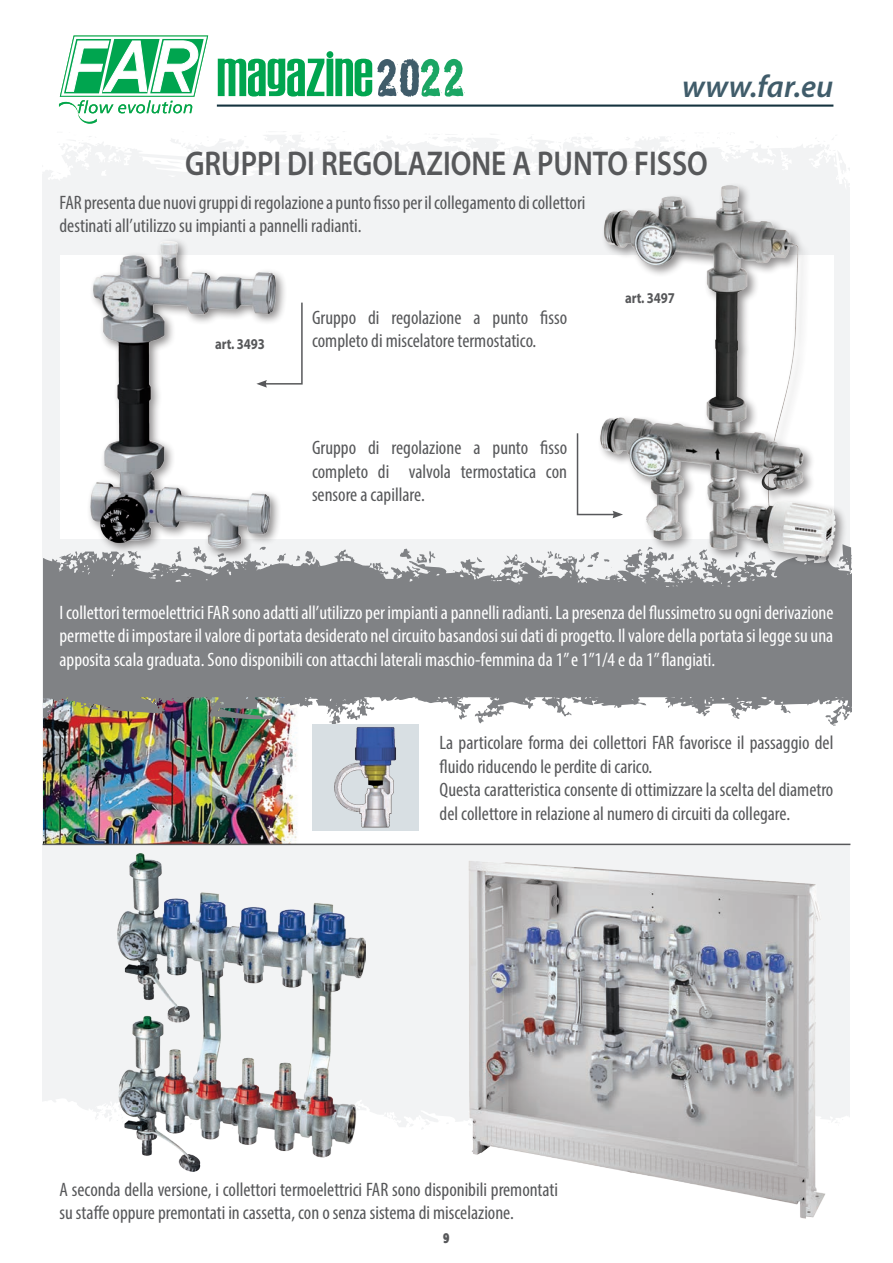
<style>
.page{position:relative;width:893px;height:1263px;background:#fff}
.page>*{position:absolute;margin:0;border:0;box-sizing:border-box;transform-origin:0 0}
.t1{font:54.75px "Establo";color:#00a54f}
.t2{font:600 34.5px "Myriad Pro";color:#57585a;scale:.85 1}
.t3{font:italic 600 31.5px "Myriad Pro";letter-spacing:.005em;color:#405c6a}
.t4{font:condensed 19.5px/23.4px "Myriad Pro";color:#57585a}
.t5{font:condensed 19.5px/23.4px "Myriad Pro";color:#fff;text-align:justify}
.t6{font:700 15px "Myriad Pro";letter-spacing:-.01em;color:#57585a;scale:.85 1}
.t7{font:700 condensed 15px "Formata";color:#57585a;scale:.85 1}
</style>
<div class="page">
<div style="left:43px;top:0;width:807px;height:1263px;background:#f2f3f4"></div>
<svg style="left:273px;top:0;width:577px;height:173px;fill:#fff"></svg>
<div style="left:59px;top:1099px;width:791px;height:164px;background:#fff"></div>
<svg style="left:412px;top:1116px;width:33px;height:22px"></svg>
<svg style="left:833px;top:157px;width:3px;height:5px"></svg>
<svg style="left:625px;top:141px;width:56px;height:33px"></svg>
<svg style="left:417px;top:133px;width:7px;height:2px"></svg>
<svg style="left:287px;top:148px;width:57px;height:29px"></svg>
<svg style="left:389px;top:142px;width:28px;height:23px"></svg>
<svg style="left:509px;top:133px;width:94px;height:46px"></svg>
<svg style="left:836px;top:169px;width:14px;height:5px"></svg>
<svg style="left:832px;top:1113px;width:18px;height:26px"></svg>
<div style="left:42px;top:1097px;width:17px;height:166px;background:#fff"></div>
<svg style="left:42px;top:0;width:231px;height:184px"></svg>
<hr style="left:217px;top:105px;width:616px;height:2px;background:#15333f">
<svg style="left:377px;top:57px;width:88px;height:40px"></svg>
<img style="left:44px;top:726px;width:268px;height:118px">
<div style="left:312px;top:677px;width:538px;height:167px;background:#fff"></div>
<div style="left:60px;top:256px;width:773px;height:283px;background:#fff"></div>
<svg style="left:44px;top:548px;width:808px;height:178px;background:#919294"></svg>
<svg style="left:44px;top:702px;width:12px;height:19px"></svg>
<img style="left:577px;top:174px;width:275px;height:397px">
<img style="left:77px;top:240px;width:218px;height:326px">
<div style="left:312px;top:724px;width:106px;height:106px;background:#d8dfe3"></div>
<img style="left:334px;top:727px;width:62px;height:101px">
<hr style="left:43px;top:844px;width:807px;height:1px;background:#57585a">
<img style="left:117px;top:854px;width:248px;height:318px">
<img style="left:461px;top:861px;width:370px;height:364px">
<svg style="left:256px;top:301px;width:47px;height:87px"></svg>
<svg style="left:576px;top:432px;width:47px;height:86px"></svg>
<h1 class="t1" style="left:217px;top:47px;width:158px">MAGAZINE</h1>
<h3 class="t3" style="left:682px;top:66px;width:153px">www.far.eu</h3>
<p class="t2" style="left:185px;top:141px;width:617px">GRUPPI DI REGOLAZIONE A PUNTO FISSO</p>
<p class="t4" style="left:60px;top:191px;width:527px">FAR presenta due nuovi gruppi di regolazione a punto fisso per il collegamento di collettori destinati all’utilizzo su impianti a pannelli radianti.</p>
<p class="t6" style="left:215px;top:334px;width:60px">art. 3493</p>
<p class="t4" style="left:312px;top:305px;width:257px">Gruppo di regolazione a punto fisso completo di miscelatore termostatico.</p>
<p class="t4" style="left:312px;top:436px;width:257px;text-align:justify">Gruppo di regolazione a punto fisso completo di valvola termostatica con sensore a capillare.</p>
<p class="t6" style="left:625px;top:288px;width:60px">art. 3497</p>
<p class="t5" style="left:60px;top:601px;width:775px">I collettori termoelettrici FAR sono adatti all’utilizzo per impianti a pannelli radianti. La presenza del flussimetro su ogni derivazione permette di impostare il valore di portata desiderato nel circuito basandosi sui dati di progetto. Il valore della portata si legge su una apposita scala graduata. Sono disponibili con attacchi laterali maschio-femmina da 1” e 1”1/4 e da 1” flangiati.</p>
<p class="t4" style="left:440px;top:731px;width:395px">La particolare forma dei collettori FAR favorisce il passaggio del fluido riducendo le perdite di carico.</p>
<p class="t4" style="left:440px;top:778px;width:395px">Questa caratteristica consente di ottimizzare la scelta del diametro del collettore in relazione al numero di circuiti da collegare.</p>
<p class="t4" style="left:60px;top:1177px;width:500px">A seconda della versione, i collettori termoelettrici FAR sono disponibili premontati su staffe oppure premontati in cassetta, con o senza sistema di miscelazione.</p>
<p class="t7" style="left:443px;top:1228px;width:9px">9</p>
</div>
